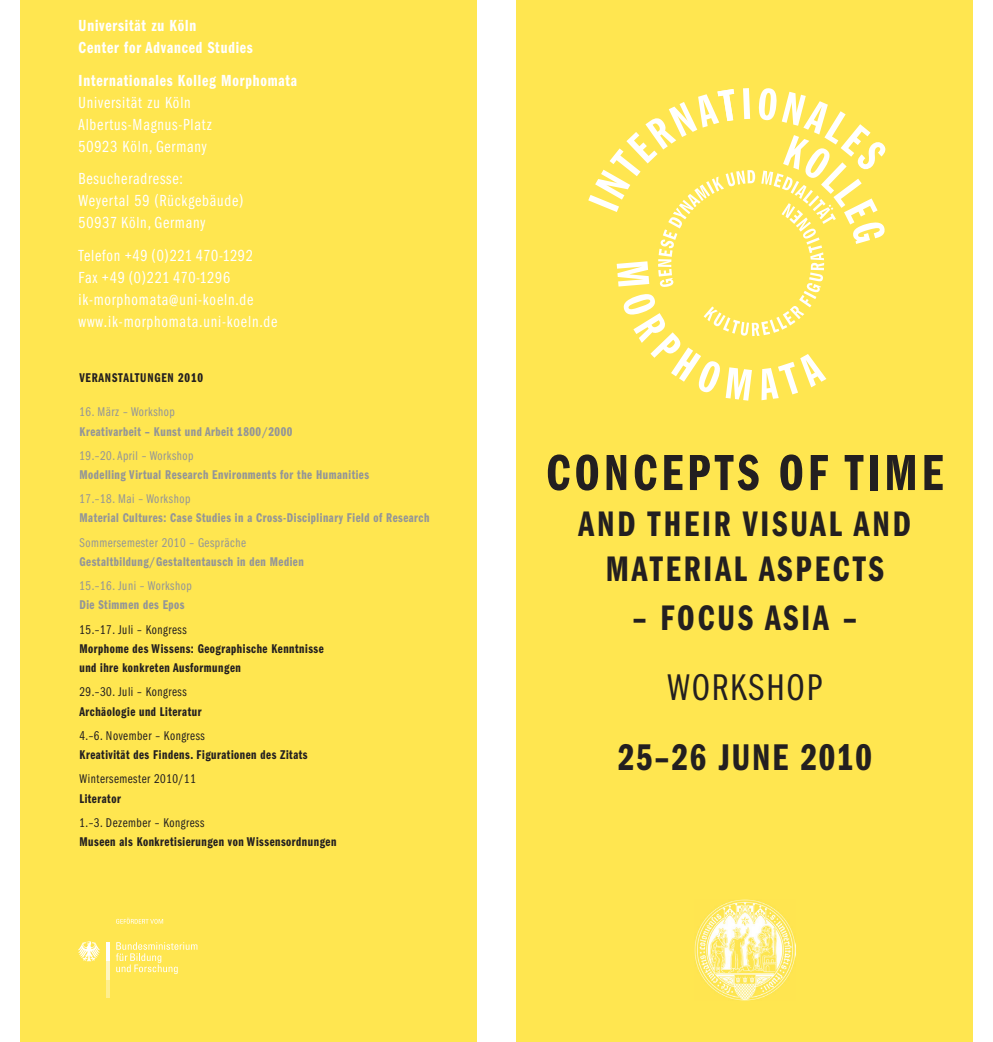
<style>
.page{position:relative;width:993px;height:1042px;background:#fff}
.page>*{position:absolute;margin:0;border:0;box-sizing:border-box;transform-origin:0 0}
.t1{font:52.5px "ITC Franklin Gothic Std Dm Cp";letter-spacing:.08em;color:#231f20}
.t2{font:38.5px "ITC Franklin Gothic Std Dm Cp";letter-spacing:.05em;color:#231f20}
.t3{font:38.5px "ITC Franklin Gothic Std Bk Cp";letter-spacing:.05em;color:#231f20}
.t4{font:36.75px/45.5px "ITC Franklin Gothic Std Dm Cp";letter-spacing:.08em;color:#231f20;text-align:center}
.t5{font:16.62px/21.9px "ITC Franklin Gothic Std Bk Cp";letter-spacing:.05em;color:#fff}
.t6{font:16.62px/21.9px "ITC Franklin Gothic Std Dm Cp";letter-spacing:.05em;color:#fff}
.t7{font:13.12px "ITC Franklin Gothic Std Dm Cp";letter-spacing:.04em;color:#939598}
.t8{font:13.12px/19.2px "ITC Franklin Gothic Std Dm Cp";letter-spacing:.04em;color:#231f20}
.t9{font:13.12px "ITC Franklin Gothic Std Bk Cp";letter-spacing:.04em;color:#231f20}
.t10{font:13.12px "ITC Franklin Gothic Std Bk Cp";letter-spacing:.04em;color:#939598}
.t11{font:13.12px "ITC Franklin Gothic Std Dm Cp";letter-spacing:.06em;color:#231f20}
</style>
<div class="page">
<div style="left:20px;top:0;width:456px;height:1042px;background:#ffe650"></div>
<div style="left:516px;top:0;width:456px;height:1042px;background:#ffe650"></div>
<svg style="left:588px;top:88px;width:298px;height:313px"></svg>
<img style="left:694px;top:899px;width:100px;height:101px">
<svg style="left:116px;top:942px;width:81px;height:32px"></svg>
<hr style="left:106px;top:979px;width:3px;height:19px;background:#ffef8d">
<hr style="left:106px;top:961px;width:3px;height:18px;background:#fff6c2">
<hr style="left:106px;top:942px;width:3px;height:19px;background:#fff">
<svg style="left:78px;top:941px;width:22px;height:20px"></svg>
<svg style="left:116px;top:918px;width:47px;height:6px"></svg>
<p class="t6" style="left:79px;top:15px;width:176px">Universität zu Köln<br>Center for Advanced Studies</p>
<p class="t6" style="left:79px;top:70px;width:220px">Internationales Kolleg Morphomata</p>
<p class="t5" style="left:79px;top:92px;width:135px">Universität zu Köln<br>Albertus-Magnus-Platz<br>50923 Köln, Germany</p>
<p class="t5" style="left:79px;top:168px;width:166px">Besucheradresse:<br>Weyertal 59 (Rückgebäude)<br>50937 Köln, Germany</p>
<p class="t5" style="left:79px;top:245px;width:200px">Telefon +49 (0)221 470-1292<br>Fax +49 (0)221 470-1296 ik-morphomata@uni-koeln.de www.ik-morphomata.uni-koeln.de</p>
<p class="t11" style="left:79px;top:370px;width:125px">VERANSTALTUNGEN 2010</p>
<p class="t10" style="left:79px;top:405px;width:97px">16. März – Workshop</p>
<p class="t7" style="left:79px;top:424px;width:214px">Kreativarbeit – Kunst und Arbeit 1800/2000</p>
<p class="t10" style="left:79px;top:448px;width:116px">19.–20. April – Workshop</p>
<p class="t7" style="left:79px;top:467px;width:291px">Modelling Virtual Research Environments for the Humanities</p>
<p class="t10" style="left:79px;top:492px;width:112px">17.–18. Mai – Workshop</p>
<p class="t7" style="left:79px;top:511px;width:351px">Material Cultures: Case Studies in a Cross-Disciplinary Field of Research</p>
<p class="t10" style="left:79px;top:535px;width:168px">Sommersemester 2010 – Gespräche</p>
<p class="t7" style="left:79px;top:554px;width:226px">Gestaltbildung/Gestaltentausch in den Medien</p>
<p class="t10" style="left:79px;top:579px;width:114px">15.–16. Juni – Workshop</p>
<p class="t7" style="left:79px;top:598px;width:107px">Die Stimmen des Epos</p>
<p class="t9" style="left:79px;top:622px;width:109px">15.–17. Juli – Kongress</p>
<p class="t8" style="left:79px;top:639px;width:246px">Morphome des Wissens: Geographische Kenntnisse und ihre konkreten Ausformungen</p>
<p class="t9" style="left:79px;top:685px;width:109px">29.–30. Juli – Kongress</p>
<p class="t8" style="left:79px;top:702px;width:123px">Archäologie und Literatur</p>
<p class="t9" style="left:79px;top:728px;width:127px">4.–6. November – Kongress</p>
<p class="t8" style="left:79px;top:745px;width:230px">Kreativität des Findens. Figurationen des Zitats</p>
<p class="t9" style="left:79px;top:772px;width:118px">Wintersemester 2010/11</p>
<p class="t8" style="left:79px;top:789px;width:43px">Literator</p>
<p class="t9" style="left:79px;top:815px;width:126px">1.–3. Dezember – Kongress</p>
<p class="t8" style="left:79px;top:832px;width:258px">Museen als Konkretisierungen von Wissensordnungen</p>
<h1 class="t1" style="left:546px;top:444px;width:398px">CONCEPTS OF TIME</h1>
<h3 class="t4" style="left:578px;top:501px;width:334px">AND THEIR VISUAL AND<br>MATERIAL ASPECTS</h3>
<h3 class="t4" style="left:632px;top:596px;width:226px">– FOCUS ASIA –</h3>
<h2 class="t3" style="left:667px;top:666px;width:156px">WORKSHOP</h2>
<h2 class="t2" style="left:617px;top:736px;width:255px">25–26 JUNE 2010</h2>
</div>
